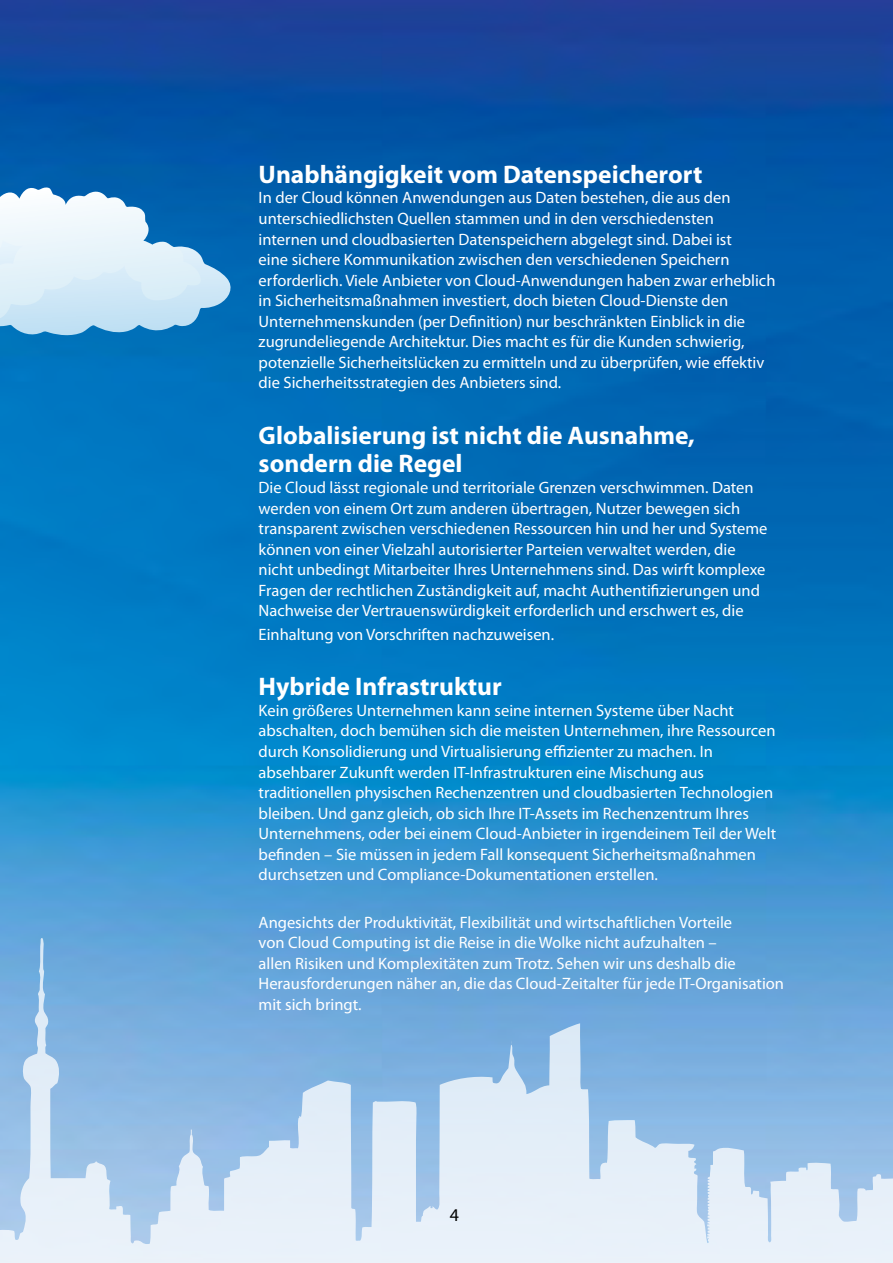
<style>
.page{position:relative;width:893px;height:1263px;background:#fff}
.page>*{position:absolute;margin:0;border:0;box-sizing:border-box;transform-origin:0 0}
.t1{font:700 25.5px/28.5px "Myriad Pro";color:#fff}
.t2{font:18px "Myriad Pro";color:#000}
.t3{font:16.5px/20.5px "Myriad Pro";color:#fff}
</style>
<div class="page">
<img style="left:0;top:0;width:893px;height:938px">
<svg style="left:0;top:187px;width:235px;height:150px;background:#9dc6e3"></svg>
<svg style="left:0;top:938px;width:893px;height:325px;background:#a0c6e8"></svg>
<h1 class="t1" style="left:259px;top:159px;width:445px">Unabhängigkeit vom Datenspeicherort</h1>
<p class="t3" style="left:259px;top:187px;width:518px">In der Cloud können Anwendungen aus Daten bestehen, die aus den unterschiedlichsten Quellen stammen und in den verschiedensten internen und cloudbasierten Datenspeichern abgelegt sind. Dabei ist<br>eine sichere Kommunikation zwischen den verschiedenen Speichern erforderlich. Viele Anbieter von Cloud-Anwendungen haben zwar erheblich in Sicherheitsmaßnahmen investiert, doch bieten Cloud-Dienste den Unternehmenskunden (per Definition) nur beschränkten Einblick in die zugrundeliegende Architektur. Dies macht es für die Kunden schwierig, potenzielle Sicherheitslücken zu ermitteln und zu überprüfen, wie effektiv die Sicherheitsstrategien des Anbieters sind.</p>
<h1 class="t1" style="left:259px;top:420px;width:438px">Globalisierung ist nicht die Ausnahme, sondern die Regel</h1>
<p class="t3" style="left:259px;top:477px;width:510px">Die Cloud lässt regionale und territoriale Grenzen verschwimmen. Daten werden von einem Ort zum anderen übertragen, Nutzer bewegen sich transparent zwischen verschiedenen Ressourcen hin und her und Systeme können von einer Vielzahl autorisierter Parteien verwaltet werden, die nicht unbedingt Mitarbeiter Ihres Unternehmens sind. Das wirft komplexe Fragen der rechtlichen Zuständigkeit auf, macht Authentifizierungen und Nachweise der Vertrauenswürdigkeit erforderlich und erschwert es, die</p>
<p class="t3" style="left:259px;top:624px;width:297px">Einhaltung von Vorschriften nachzuweisen.</p>
<h1 class="t1" style="left:259px;top:672px;width:245px">Hybride Infrastruktur</h1>
<p class="t3" style="left:259px;top:700px;width:519px">Kein größeres Unternehmen kann seine internen Systeme über Nacht abschalten, doch bemühen sich die meisten Unternehmen, ihre Ressourcen durch Konsolidierung und Virtualisierung effizienter zu machen. In absehbarer Zukunft werden IT-Infrastrukturen eine Mischung aus traditionellen physischen Rechenzentren und cloudbasierten Technologien bleiben. Und ganz gleich, ob sich Ihre IT-Assets im Rechenzentrum Ihres Unternehmens, oder bei einem Cloud-Anbieter in irgendeinem Teil der Welt befinden – Sie müssen in jedem Fall konsequent Sicherheitsmaßnahmen durchsetzen und Compliance-Dokumentationen erstellen.</p>
<p class="t3" style="left:259px;top:912px;width:527px">Angesichts der Produktivität, Flexibilität und wirtschaftlichen Vorteile<br>von Cloud Computing ist die Reise in die Wolke nicht aufzuhalten –<br>allen Risiken und Komplexitäten zum Trotz. Sehen wir uns deshalb die Herausforderungen näher an, die das Cloud-Zeitalter für jede IT-Organisation mit sich bringt.</p>
<p class="t2" style="left:450px;top:1204px;width:11px">4</p>
</div>
